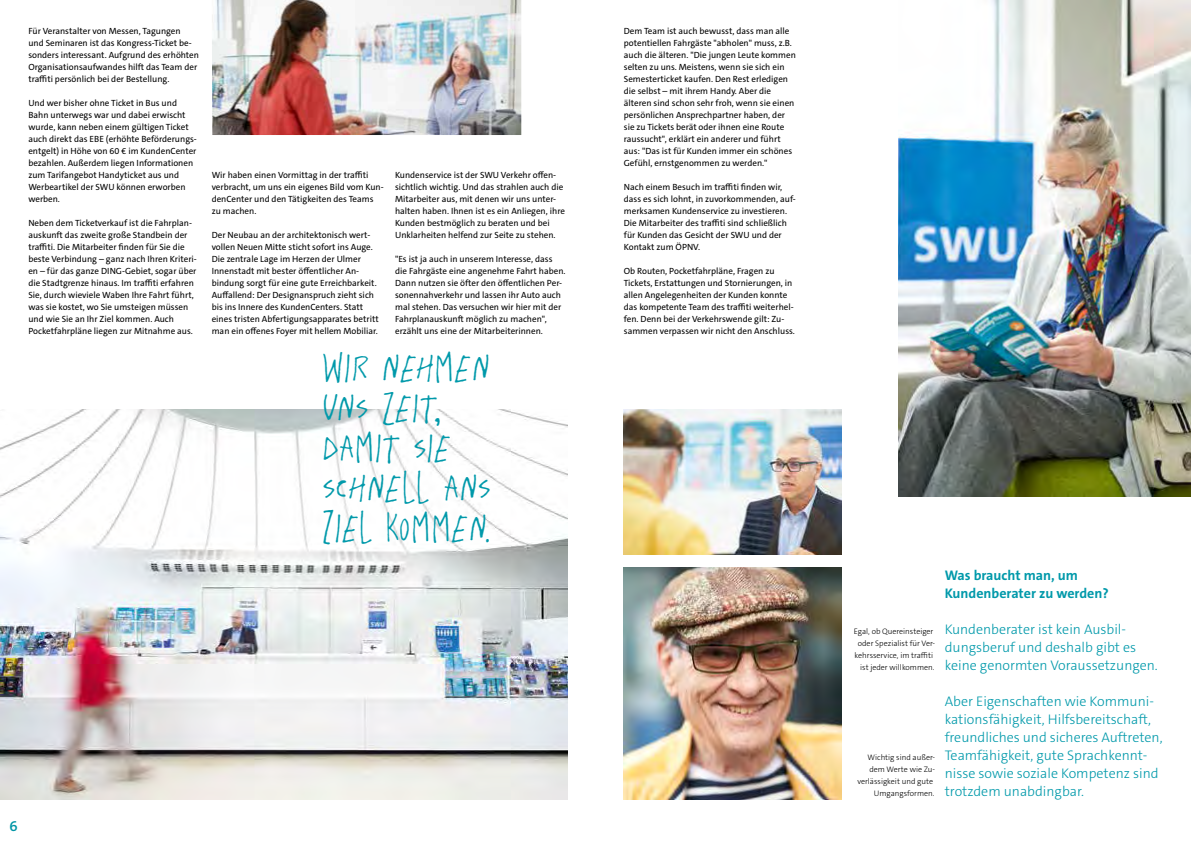
<style>
.page{position:relative;width:1191px;height:842px;background:#fff}
.page>*{position:absolute;margin:0;border:0;box-sizing:border-box;transform-origin:0 0}
.t1{font:46px/40px "Plunct";letter-spacing:-.04em;color:#09a}
.t2{font:600 15px "The Sans C5";color:#0095a5}
.t3{font:300 14px/18px "The Sans C5";color:#09a}
.t4{font:700 14px/18px "The Sans C5";color:#09a}
.t5{font:9px/12px "The Sans C5";color:#000}
.t6{font:300 8px/12px "The Sans C5";color:#000;text-align:right}
</style>
<div class="page">
<img style="left:624px;top:409px;width:217px;height:146px">
<img style="left:624px;top:568px;width:217px;height:231px">
<img style="left:899px;top:0;width:292px;height:496px">
<img style="left:212px;top:0;width:309px;height:135px">
<img style="left:0;top:409px;width:567px;height:390px">
<p class="t5" style="left:28px;top:25px;width:172px">Für Veranstalter von Messen, Tagungen<br>und Seminaren ist das Kongress-Ticket be&shy;sonders interessant. Aufgrund des erhöhten Organisationsaufwandes hilft das Team der traffiti persönlich bei der Bestellung.</p>
<p class="t5" style="left:28px;top:97px;width:170px">Und wer bisher ohne Ticket in Bus und Bahn unterwegs war und dabei erwischt wurde, kann neben einem gültigen Ticket auch direkt das EBE (erhöhte Beförderungs&shy;entgelt) in Höhe von 60 € im KundenCenter bezahlen. Außerdem liegen Informationen zum Tarifangebot Handyticket aus und Werbeartikel der SWU können erworben werben.</p>
<p class="t5" style="left:28px;top:217px;width:170px">Neben dem Ticketverkauf ist die Fahrplan&shy;auskunft das zweite große Standbein der traffiti. Die Mitarbeiter finden für Sie die beste Verbindung – ganz nach Ihren Kriteri&shy;en – für das ganze DING-Gebiet, sogar über die Stadtgrenze hinaus. Im traffiti erfahren Sie, durch wieviele Waben Ihre Fahrt führt, was sie kostet, wo Sie umsteigen müssen und wie Sie an Ihr Ziel kommen. Auch Pocketfahrpläne liegen zur Mitnahme aus.</p>
<p class="t5" style="left:212px;top:169px;width:173px">Wir haben einen Vormittag in der traffiti verbracht, um uns ein eigenes Bild vom Kun&shy;denCenter und den Tätigkeiten des Teams zu machen.</p>
<p class="t5" style="left:212px;top:229px;width:168px">Der Neubau an der architektonisch wert&shy;vollen Neuen Mitte sticht sofort ins Auge.<br>Die zentrale Lage im Herzen der Ulmer Innenstadt mit bester öffentlicher An&shy;bindung sorgt für eine gute Erreichbarkeit.<br>Auffallend: Der Designanspruch zieht sich bis ins Innere des KundenCenters. Statt eines tristen Abfertigungsapparates betritt man ein offenes Foyer mit hellem Mobiliar.</p>
<p class="t5" style="left:395px;top:169px;width:171px">Kundenservice ist der SWU Verkehr offen&shy;sichtlich wichtig. Und das strahlen auch die Mitarbeiter aus, mit denen wir uns unter&shy;halten haben. Ihnen ist es ein Anliegen, ihre Kunden bestmöglich zu beraten und bei Unklarheiten helfend zur Seite zu stehen.</p>
<p class="t5" style="left:395px;top:253px;width:172px">"Es ist ja auch in unserem Interesse, dass die Fahrgäste eine angenehme Fahrt haben.<br>Dann nutzen sie öfter den öffentlichen Per&shy;sonennahverkehr und lassen ihr Auto auch mal stehen. Das versuchen wir hier mit der Fahrplanauskunft möglich zu machen", erzählt uns eine der Mitarbeiterinnen.</p>
<h1 class="t1" style="left:321px;top:347px;width:173px">wir nehmen uns zeit, damit sie schnell ans<br>Ziel kommen.</h1>
<p class="t5" style="left:624px;top:25px;width:173px">Dem Team ist auch bewusst, dass man alle potentiellen Fahrgäste "abholen" muss, z.B. auch die älteren. "Die jungen Leute kommen selten zu uns. Meistens, wenn sie sich ein Semesterticket kaufen. Den Rest erledigen die selbst – mit ihrem Handy. Aber die älteren sind schon sehr froh, wenn sie einen persönlichen Ansprechpartner haben, der sie zu Tickets berät oder ihnen eine Route raussucht", erklärt ein anderer und führt aus: "Das ist für Kunden immer ein schönes Gefühl, ernstgenommen zu werden."</p>
<p class="t5" style="left:624px;top:181px;width:173px">Nach einem Besuch im traffiti finden wir, dass es sich lohnt, in zuvorkommenden, auf&shy;merksamen Kundenservice zu investieren.<br>Die Mitarbeiter des traffiti sind schließlich für Kunden das Gesicht der SWU und der Kontakt zum ÖPNV.</p>
<p class="t5" style="left:624px;top:265px;width:173px">Ob Routen, Pocketfahrpläne, Fragen zu Tickets, Erstattungen und Stornierungen, in allen Angelegenheiten der Kunden konnte das kompetente Team des traffiti weiterhel&shy;fen. Denn bei der Verkehrswende gilt: Zu&shy;sammen verpassen wir nicht den Anschluss.</p>
<h2 class="t2" style="left:9px;top:816px;width:10px">6</h2>
<p class="t6" style="left:854px;top:626px;width:83px">Egal, ob Quereinsteiger oder Spezialist für Ver&shy;kehrsservice, im traffiti ist jeder willkommen.</p>
<p class="t6" style="left:857px;top:752px;width:79px">Wichtig sind außer&shy;dem Werte wie Zu&shy;verlässigkeit und gute<br>Umgangsformen.</p>
<h3 class="t4" style="left:944px;top:567px;width:165px">Was braucht man, um<br>Kundenberater zu werden?</h3>
<h3 class="t3" style="left:944px;top:621px;width:215px">Kundenberater ist kein Ausbil&shy;dungsberuf und deshalb gibt es keine genormten Voraussetzungen.</h3>
<h3 class="t3" style="left:944px;top:693px;width:219px">Aber Eigenschaften wie Kommuni&shy;kationsfähigkeit, Hilfsbereitschaft, freundliches und sicheres Auftreten, Teamfähigkeit, gute Sprachkennt&shy;nisse sowie soziale Kompetenz sind trotzdem unabdingbar.</h3>
</div>
